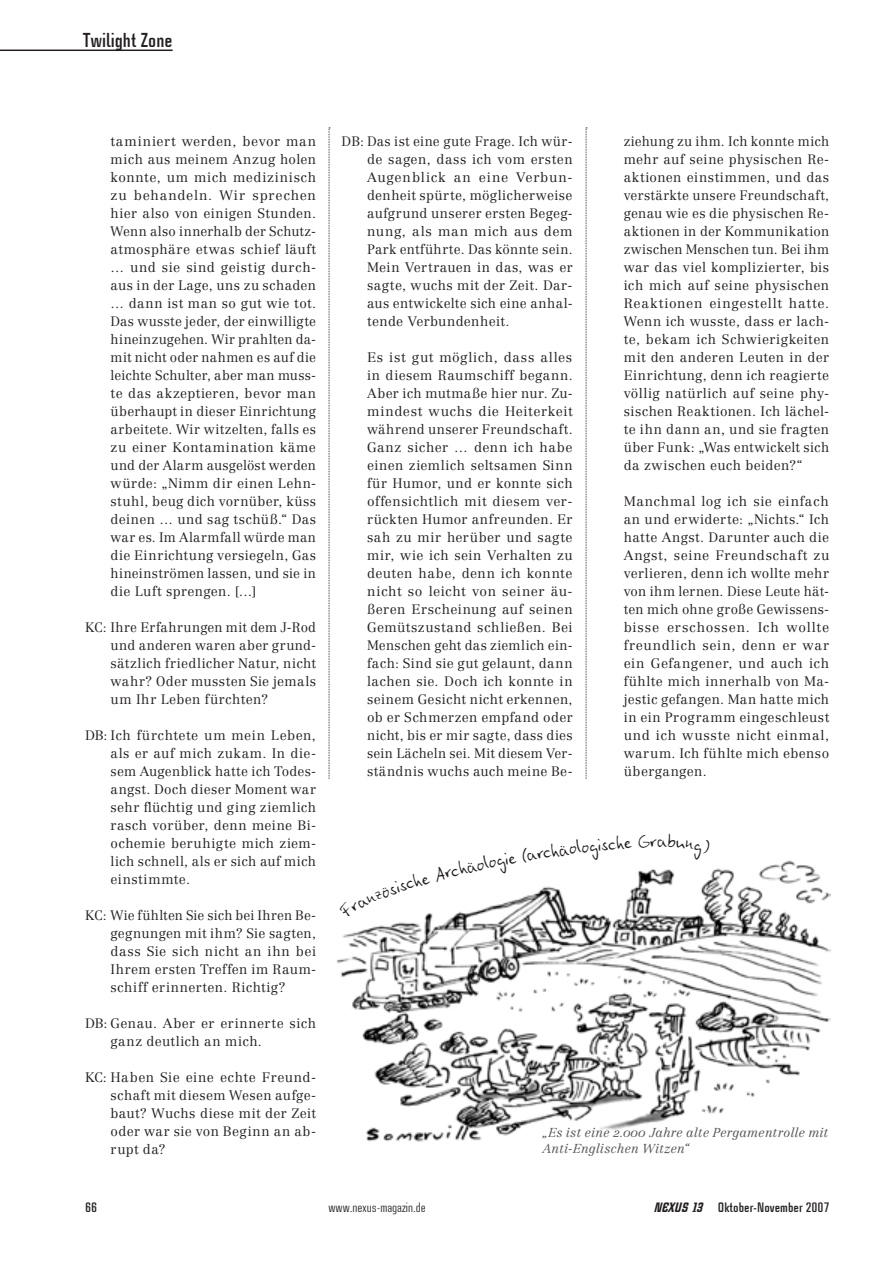
<style>
.page{position:relative;width:893px;height:1263px;background:#fff}
.page>*{position:absolute;margin:0;border:0;box-sizing:border-box;transform-origin:0 0}
.t1{font:700 21px "Case Study No 1 LT";color:#231f20}
.t2{font:700 14.25px "Case Study No 1 LT";color:#231f20}
.t3{font:14.25px "Case Study No 1 LT Ragular";color:#231f20}
.t4{font:300 13.5px/18px "Centennial LT Std";letter-spacing:.035em;color:#231f20;text-align:justify}
.t5{font:italic 300 12.75px/15.3px "Centennial LT Std";letter-spacing:.01em;color:#57585a}
.s1{font-weight:900;font-style:italic}
</style>
<div class="page">
<svg style="left:329px;top:128px;width:1px;height:651px"></svg>
<img style="left:336px;top:860px;width:494px;height:267px">
<hr style="left:0;top:50px;width:173px;height:1px;background:#231f20">
<svg style="left:339px;top:128px;width:293px;height:1014px"></svg>
<h1 class="t1" style="left:83px;top:30px;width:91px">Twilight Zone</h1>
<p class="t4" style="left:111px;top:132px;width:207px">taminiert werden, bevor man mich aus meinem Anzug holen konnte, um mich medizinisch zu behandeln. Wir sprechen hier also von einigen Stunden.<br>Wenn also innerhalb der Schutz&shy;atmosphäre etwas schief läuft … und sie sind geistig durch&shy;aus in der Lage, uns zu schaden … dann ist man so gut wie tot.<br>Das wusste jeder, der einwilligte hineinzugehen. Wir prahlten da&shy;mit nicht oder nahmen es auf die leichte Schulter, aber man muss&shy;te das akzeptieren, bevor man überhaupt in dieser Einrichtung arbeitete. Wir witzelten, falls es zu einer Kontamination käme und der Alarm ausgelöst werden würde: „Nimm dir einen Lehn&shy;stuhl, beug dich vornüber, küss deinen … und sag tschüß.“ Das war es. Im Alarmfall würde man die Einrichtung versiegeln, Gas hineinströmen lassen, und sie in die Luft sprengen. […]</p>
<p class="t4" style="left:111px;top:618px;width:207px;text-indent:-26px">KC: Ihre Erfahrungen mit dem J-Rod und anderen waren aber grund&shy;sätzlich friedlicher Natur, nicht wahr? Oder mussten Sie jemals um Ihr Leben fürchten?</p>
<p class="t4" style="left:111px;top:726px;width:207px;text-indent:-26px">DB: Ich fürchtete um mein Leben, als er auf mich zukam. In die&shy;sem Augenblick hatte ich Todes&shy;angst. Doch dieser Moment war sehr flüchtig und ging ziemlich rasch vorüber, denn meine Bi&shy;ochemie beruhigte mich ziem&shy;lich schnell, als er sich auf mich einstimmte.</p>
<p class="t4" style="left:111px;top:906px;width:207px;text-indent:-26px">KC: Wie fühlten Sie sich bei Ihren Be&shy;gegnungen mit ihm? Sie sagten, dass Sie sich nicht an ihn bei Ihrem ersten Treffen im Raum&shy;schiff erinnerten. Richtig?</p>
<p class="t4" style="left:111px;top:1014px;width:207px;text-indent:-26px">DB: Genau. Aber er erinnerte sich ganz deutlich an mich.</p>
<p class="t4" style="left:111px;top:1068px;width:207px;text-indent:-26px">KC: Haben Sie eine echte Freund&shy;schaft mit diesem Wesen aufge&shy;baut? Wuchs diese mit der Zeit oder war sie von Beginn an ab&shy;rupt da?</p>
<p class="t4" style="left:367px;top:132px;width:207px;text-indent:-26px">DB: Das ist eine gute Frage. Ich wür&shy;de sagen, dass ich vom ersten Augenblick an eine Verbun&shy;denheit spürte, möglicherweise aufgrund unserer ersten Begeg&shy;nung, als man mich aus dem Park entführte. Das könnte sein.<br>Mein Vertrauen in das, was er sagte, wuchs mit der Zeit. Dar&shy;aus entwickelte sich eine anhal&shy;tende Verbundenheit.</p>
<p class="t4" style="left:367px;top:348px;width:207px">Es ist gut möglich, dass alles in diesem Raumschiff begann.<br>Aber ich mutmaße hier nur. Zu&shy;mindest wuchs die Heiterkeit während unserer Freundschaft.<br>Ganz sicher … denn ich habe einen ziemlich seltsamen Sinn für Humor, und er konnte sich offensichtlich mit diesem ver&shy;rückten Humor anfreunden. Er sah zu mir herüber und sagte mir, wie ich sein Verhalten zu deuten habe, denn ich konnte nicht so leicht von seiner äu&shy;ßeren Erscheinung auf seinen Gemütszustand schließen. Bei Menschen geht das ziemlich ein&shy;fach: Sind sie gut gelaunt, dann lachen sie. Doch ich konnte in seinem Gesicht nicht erkennen, ob er Schmerzen empfand oder nicht, bis er mir sagte, dass dies sein Lächeln sei. Mit diesem Ver&shy;ständnis wuchs auch meine Be-</p>
<p class="t4" style="left:624px;top:132px;width:207px">ziehung zu ihm. Ich konnte mich mehr auf seine physischen Re&shy;aktionen einstimmen, und das verstärkte unsere Freundschaft, genau wie es die physischen Re&shy;aktionen in der Kommunikation zwischen Menschen tun. Bei ihm war das viel komplizierter, bis ich mich auf seine physischen Reaktionen eingestellt hatte.<br>Wenn ich wusste, dass er lach&shy;te, bekam ich Schwierigkeiten mit den anderen Leuten in der Einrichtung, denn ich reagierte völlig natürlich auf seine phy&shy;sischen Reaktionen. Ich lächel&shy;te ihn dann an, und sie fragten über Funk: „Was entwickelt sich da zwischen euch beiden?“</p>
<p class="t4" style="left:624px;top:492px;width:207px">Manchmal log ich sie einfach an und erwiderte: „Nichts.“ Ich hatte Angst. Darunter auch die Angst, seine Freundschaft zu verlieren, denn ich wollte mehr von ihm lernen. Diese Leute hät&shy;ten mich ohne große Gewissens&shy;bisse erschossen. Ich wollte freundlich sein, denn er war ein Gefangener, und auch ich fühlte mich innerhalb von Ma&shy;jestic gefangen. Man hatte mich in ein Programm eingeschleust und ich wusste nicht einmal, warum. Ich fühlte mich ebenso übergangen.</p>
<p class="t5" style="left:543px;top:1125px;width:287px">„Es ist eine 2.000 Jahre alte Pergamentrolle mit<br>Anti-Englischen Witzen“</p>
<p class="t2" style="left:85px;top:1200px;width:7px">66</p>
<p class="t3" style="left:328px;top:1200px;width:99px">www.nexus-magazin.de</p>
<p class="t2" style="left:655px;top:1200px;width:176px"><span class="s1">NEXUS 13</span> Oktober-November 2007</p>
</div>
